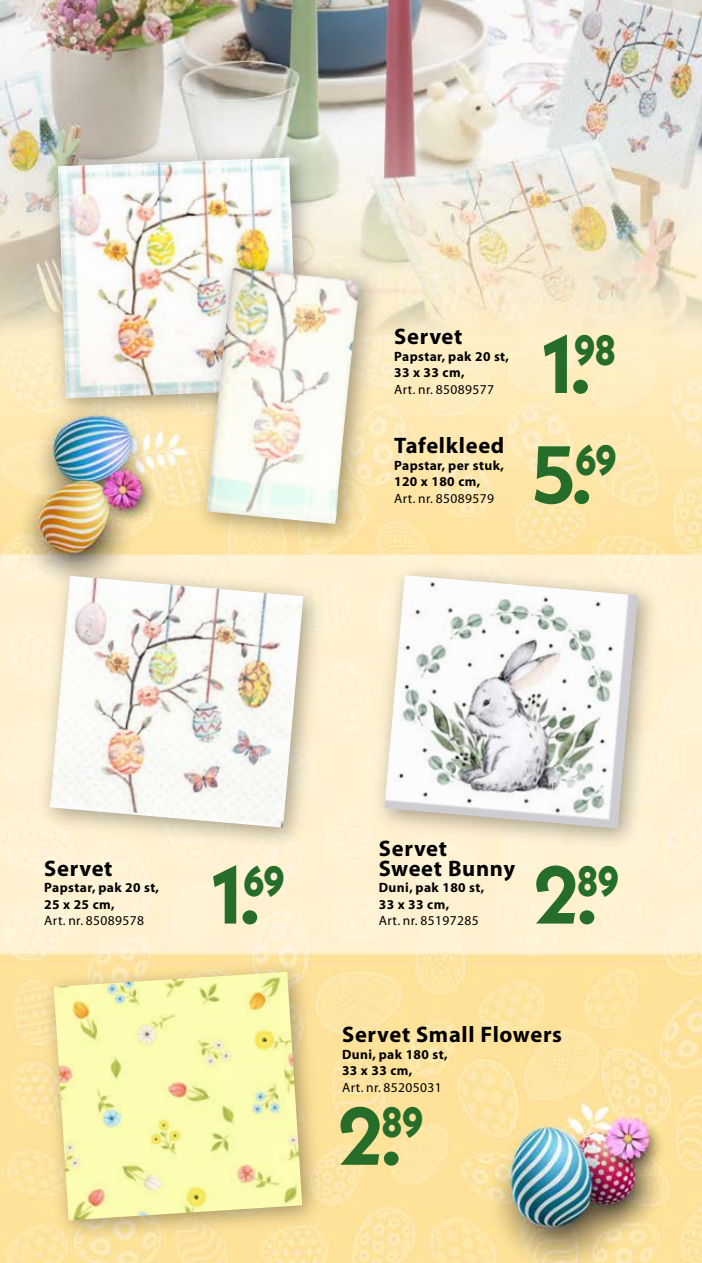
<style>
.page{position:relative;width:702px;height:1263px;background:#fff}
.page>*{position:absolute;margin:0;border:0;box-sizing:border-box;transform-origin:0 0}
.t1{font:700 81.3px "Neue Kabel";color:#266d2a}
.t2{font:800 42.15px "Neue Kabel";color:#266d2a;scale:.85 1}
.t3{font:700 22.5px/19.5px "Myriad";letter-spacing:.03em;color:#000}
.t4{font:700 13.5px/16.5px "Myriad";letter-spacing:.03em;color:#000}
.t5{font:13.5px "Myriad";letter-spacing:.03em;color:#000}
</style>
<div class="page">
<img style="left:0;top:0;width:702px;height:1263px">
<img style="left:32px;top:951px;width:301px;height:299px">
<img style="left:54px;top:972px;width:248px;height:248px">
<img style="left:363px;top:553px;width:305px;height:305px">
<img style="left:384px;top:575px;width:254px;height:253px">
<img style="left:29px;top:555px;width:305px;height:302px">
<img style="left:50px;top:576px;width:253px;height:252px">
<img style="left:36px;top:136px;width:292px;height:292px">
<img style="left:58px;top:157px;width:240px;height:241px">
<img style="left:185px;top:246px;width:206px;height:308px">
<img style="left:206px;top:268px;width:153px;height:256px">
<h3 class="t3" style="left:394px;top:328px;width:70px">Servet</h3>
<p class="t4" style="left:394px;top:348px;width:116px">Papstar, pak 20 st,<br>33 x 33 cm,</p>
<p class="t5" style="left:394px;top:382px;width:101px">Art. nr. 85089577</p>
<h3 class="t3" style="left:394px;top:437px;width:112px">Tafelkleed</h3>
<p class="t4" style="left:394px;top:458px;width:111px">Papstar, per stuk,<br>120 x 180 cm,</p>
<p class="t5" style="left:394px;top:492px;width:101px">Art. nr. 85089579</p>
<h1 class="t1" style="left:541px;top:313px;width:52px">1.</h1>
<h2 class="t2" style="left:574px;top:324px;width:50px">98</h2>
<h2 class="t2" style="left:575px;top:434px;width:50px">69</h2>
<h1 class="t1" style="left:531px;top:423px;width:64px">5.</h1>
<h3 class="t3" style="left:44px;top:859px;width:70px">Servet</h3>
<p class="t4" style="left:44px;top:880px;width:116px">Papstar, pak 20 st,<br>25 x 25 cm,</p>
<p class="t5" style="left:44px;top:914px;width:101px">Art. nr. 85089578</p>
<h2 class="t2" style="left:243px;top:854px;width:50px">69</h2>
<h1 class="t1" style="left:211px;top:843px;width:52px">1.</h1>
<h3 class="t3" style="left:379px;top:839px;width:138px">Servet<br>Sweet Bunny</h3>
<p class="t4" style="left:379px;top:880px;width:107px">Duni, pak 180 st,<br>33 x 33 cm,</p>
<p class="t5" style="left:379px;top:914px;width:101px">Art. nr. 85197285</p>
<h2 class="t2" style="left:577px;top:854px;width:50px">89</h2>
<h1 class="t1" style="left:533px;top:843px;width:67px">2.</h1>
<h3 class="t3" style="left:342px;top:1026px;width:221px">Servet Small Flowers</h3>
<p class="t4" style="left:342px;top:1047px;width:107px">Duni, pak 180 st,<br>33 x 33 cm,</p>
<p class="t5" style="left:342px;top:1081px;width:101px">Art. nr. 85205031</p>
<h2 class="t2" style="left:382px;top:1095px;width:50px">89</h2>
<h1 class="t1" style="left:337px;top:1085px;width:67px">2.</h1>
</div>
